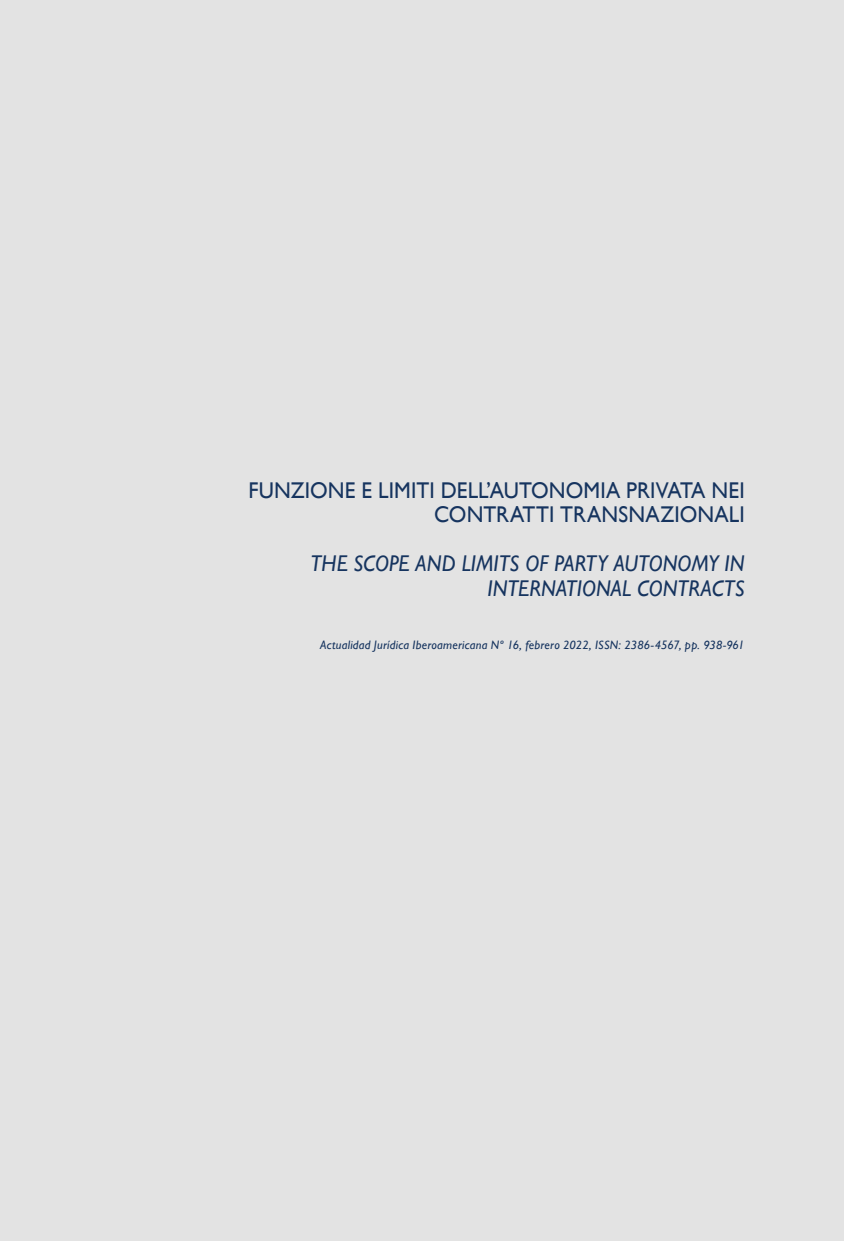
<style>
.page{position:relative;width:844px;height:1241px;background:#fff}
.page>*{position:absolute;margin:0;border:0;box-sizing:border-box;transform-origin:0 0}
.t1{font:22.75px/24.5px "Gill Sans";letter-spacing:.005em;color:#16345f;text-align:right;scale:.94 1}
.t2{font:italic 22.75px/24.5px "Gill Sans";color:#16345f;text-align:right;scale:.94 1}
.t3{font:italic 12.25px "Gill Sans";letter-spacing:.02em;color:#16345f}
</style>
<div class="page">
<div style="left:0;top:0;width:843px;height:1240px;background:#e3e3e3"></div>
<h1 class="t1" style="left:248px;top:477px;width:529px">FUNZIONE E LIMITI DELL’AUTONOMIA PRIVATA NEI<br>CONTRATTI TRANSNAZIONALI</h1>
<h1 class="t2" style="left:310px;top:551px;width:463px">THE SCOPE AND LIMITS OF PARTY AUTONOMY IN<br>INTERNATIONAL CONTRACTS</h1>
<p class="t3" style="left:320px;top:638px;width:426px">Actualidad Jurídica Iberoamericana Nº 16, febrero 2022, ISSN: 2386-4567, pp. 938-961</p>
</div>
